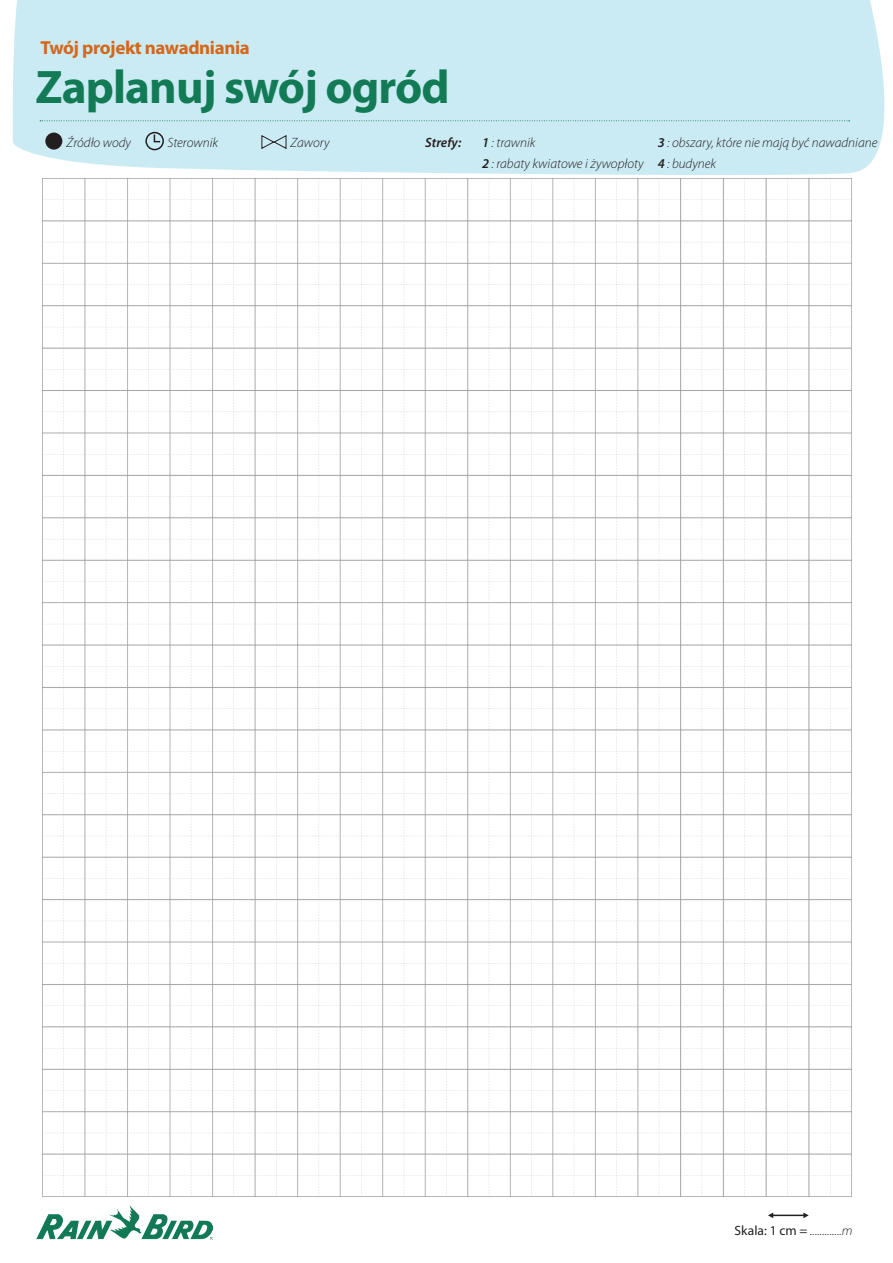
<style>
.page{position:relative;width:893px;height:1263px;background:#fff}
.page>*{position:absolute;margin:0;border:0;box-sizing:border-box;transform-origin:0 0}
.t1{font:700 47.25px "Myriad Pro";letter-spacing:-.02em;color:#127b56}
.t2{font:700 18.9px "Myriad Pro";letter-spacing:-.02em;color:#d5671a}
.t3{font:italic 300 13.5px "Myriad Pro";color:#231f20}
.t4{font:italic 600 13.5px "Myriad Pro";color:#231f20}
.s1{font-weight:600}
.s2{font-weight:400;font-style:normal}
</style>
<div class="page">
<div style="left:12px;top:0;width:873px;height:175px;background:#cbebf4"></div>
<svg style="left:40px;top:120px;width:810px;height:1px"></svg>
<img style="left:43px;top:179px;width:809px;height:1017px">
<div style="left:45px;top:133px;width:17px;height:17px;background:#231f20;border-radius:50%"></div>
<div style="left:145px;top:132px;width:19px;height:18px;border:2px solid #231f20;border-radius:50%"></div>
<svg style="left:154px;top:135px;width:6px;height:7px"></svg>
<svg style="left:261px;top:134px;width:26px;height:16px"></svg>
<hr style="left:772px;top:1214px;width:34px;height:2px;background:#231f20">
<svg style="left:803px;top:1212px;width:6px;height:6px"></svg>
<svg style="left:768px;top:1212px;width:5px;height:6px"></svg>
<img style="left:36px;top:1206px;width:177px;height:34px">
<p class="t2" style="left:40px;top:37px;width:211px">Twój projekt nawadniania</p>
<p class="t1" style="left:35px;top:60px;width:416px">Zaplanuj swój ogród</p>
<p class="t3" style="left:67px;top:134px;width:66px">Źródło wody</p>
<p class="t3" style="left:290px;top:134px;width:41px">Zawory</p>
<p class="t3" style="left:167px;top:134px;width:52px">Sterownik</p>
<p class="t4" style="left:425px;top:135px;width:38px">Strefy:</p>
<p class="t3" style="left:482px;top:134px;width:55px"><span class="s1">1</span> : trawnik</p>
<p class="t3" style="left:658px;top:134px;width:221px"><span class="s1">3</span> : obszary, które nie mają być nawadniane</p>
<p class="t3" style="left:482px;top:156px;width:163px"><span class="s1">2</span> : rabaty kwiatowe i żywopłoty</p>
<p class="t3" style="left:658px;top:156px;width:60px"><span class="s1">4</span> : budynek</p>
<p class="t3" style="left:735px;top:1222px;width:120px"><span class="s2">Skala: 1 cm =</span> .............m</p>
</div>
